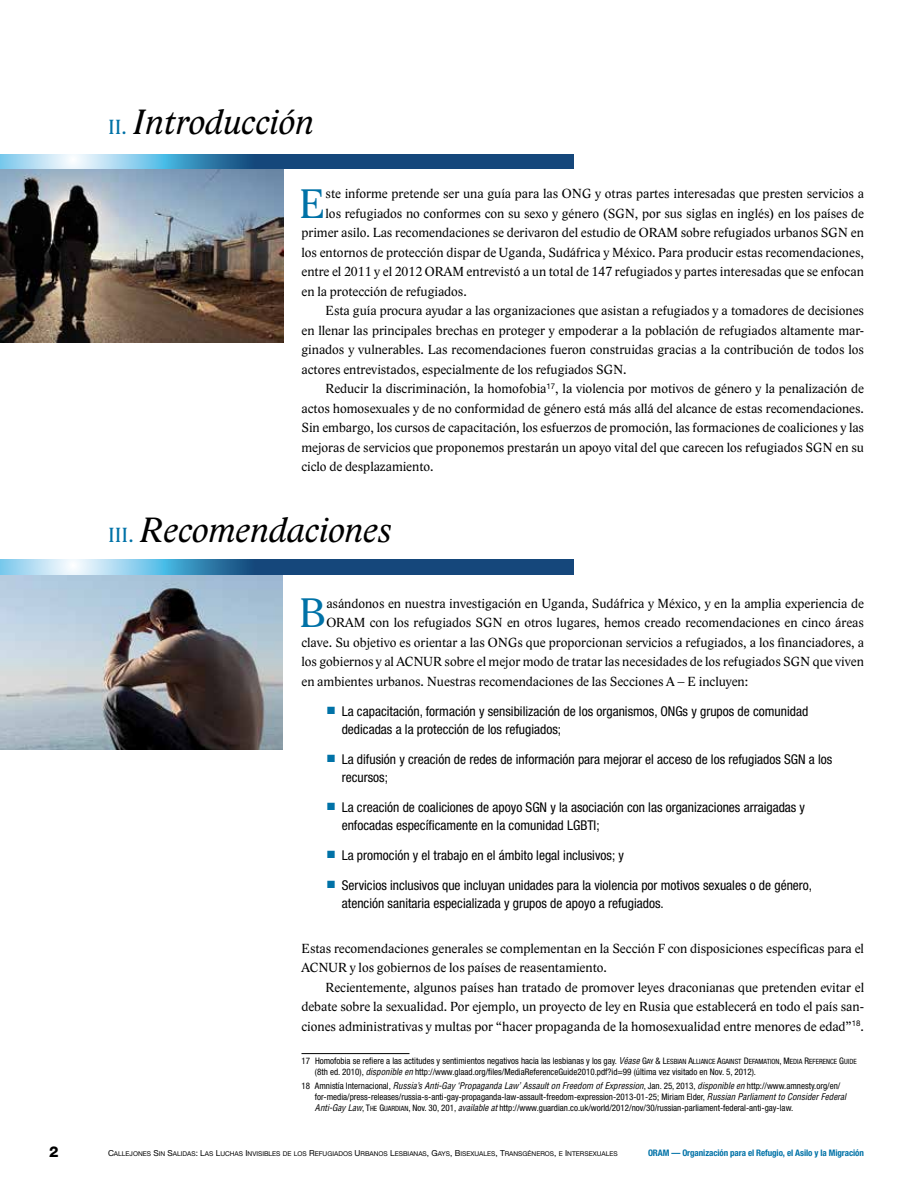
<style>
.page{position:relative;width:918px;height:1188px;background:#fff}
.page>*{position:absolute;margin:0;border:0;box-sizing:border-box;transform-origin:0 0}
.t1{font:42.3px "Lido STF";color:#0072a7}
.t2{font:italic 36px "Lido STF";color:#000}
.t3{font:800 15px "Helvetica Neue";color:#000}
.t4{font:13.5px/19.5px "Lido STF";color:#000}
.t5{font:condensed 13.5px/18px "Helvetica Neue";color:#000}
.t6{font:condensed 9px/10.8px "Helvetica Neue";color:#000}
.t7{font:italic condensed 9px "Helvetica";color:#000}
.t8{font:700 condensed 9px "Helvetica Neue";letter-spacing:-.01em;color:#0072a7}
.t9{font:6.6px "Helvetica Neue Roman SC800";color:#000}
.s1{font-style:normal;font-size:21px;color:#0072a7}
.s2{color:#0072a7}
.s3{font-family:"Helvetica";font-style:italic}
.s4{font-family:"Helvetica Neue Condensed SC800";font-stretch:normal}
.s5{font-family:"Helvetica Neue Condensed SC800";font-stretch:normal;font-size:7.2px}
.s6{font-family:"Helvetica Neue";font-style:normal}
.s7{font-size:8.25px}
</style>
<div class="page">
<img style="left:0;top:574px;width:283px;height:175px">
<hr style="left:302px;top:1053px;width:108px;height:1px;background:#000">
<img style="left:0;top:169px;width:283px;height:173px">
<svg style="left:0;top:154px;width:574px;height:15px;background:#457aa5"></svg>
<svg style="left:0;top:560px;width:574px;height:14px;background:#457aa5"></svg>
<h2 class="t2" style="left:108px;top:101px;width:207px"><span class="s1">II.</span> Introducción</h2>
<h1 class="t1" style="left:299px;top:178px;width:28px">E</h1>
<p class="t4" style="left:326px;top:184px;width:540px">ste informe pretende ser una guía para las ONG y otras partes interesadas que presten servicios a</p>
<p class="t4" style="left:326px;top:204px;width:540px">los refugiados no conformes con su sexo y género (SGN, por sus siglas en inglés) en los países de</p>
<p class="t4" style="left:302px;top:223px;width:564px">primer asilo. Las recomendaciones se derivaron del estudio de ORAM sobre refugiados urbanos SGN en</p>
<p class="t4" style="left:302px;top:243px;width:564px">los entornos de protección dispar de Uganda, Sudáfrica y México. Para producir estas recomendaciones,</p>
<p class="t4" style="left:302px;top:262px;width:564px">entre el 2011 y el 2012 ORAM entrevistó a un total de 147 refugiados y partes interesadas que se enfocan</p>
<p class="t4" style="left:302px;top:282px;width:167px">en la protección de refugiados.</p>
<p class="t4" style="left:326px;top:301px;width:540px">Esta guía procura ayudar a las organizaciones que asistan a refugiados y a tomadores de decisiones</p>
<p class="t4" style="left:302px;top:321px;width:564px">en llenar las principales brechas en proteger y empoderar a la población de refugiados altamente mar-</p>
<p class="t4" style="left:302px;top:340px;width:564px">ginados y vulnerables. Las recomendaciones fueron construidas gracias a la contribución de todos los</p>
<p class="t4" style="left:302px;top:360px;width:327px">actores entrevistados, especialmente de los refugiados SGN.</p>
<p class="t4" style="left:326px;top:379px;width:540px">Reducir la discriminación, la homofobia<sup>17</sup>, la violencia por motivos de género y la penalización de</p>
<p class="t4" style="left:301px;top:399px;width:564px">actos homosexuales y de no conformidad de género está más allá del alcance de estas recomendaciones.</p>
<p class="t4" style="left:301px;top:418px;width:564px">Sin embargo, los cursos de capacitación, los esfuerzos de promoción, las formaciones de coaliciones y las</p>
<p class="t4" style="left:301px;top:438px;width:564px">mejoras de servicios que proponemos prestarán un apoyo vital del que carecen los refugiados SGN en su</p>
<p class="t4" style="left:301px;top:457px;width:134px">ciclo de desplazamiento.</p>
<h2 class="t2" style="left:108px;top:508px;width:285px"><span class="s1">III.</span> Recomendaciones</h2>
<h1 class="t1" style="left:299px;top:588px;width:29px">B</h1>
<p class="t4" style="left:326px;top:594px;width:539px">asándonos en nuestra investigación en Uganda, Sudáfrica y México, y en la amplia experiencia de</p>
<p class="t4" style="left:326px;top:613px;width:539px">ORAM con los refugiados SGN en otros lugares, hemos creado recomendaciones en cinco áreas</p>
<p class="t4" style="left:301px;top:633px;width:564px">clave. Su objetivo es orientar a las ONGs que proporcionan servicios a refugiados, a los financiadores, a</p>
<p class="t4" style="left:301px;top:652px;width:564px">los gobiernos y al ACNUR sobre el mejor modo de tratar las necesidades de los refugiados SGN que viven</p>
<p class="t4" style="left:301px;top:672px;width:448px">en ambientes urbanos. Nuestras recomendaciones de las Secciones A – E incluyen:</p>
<p class="t5" style="left:342px;top:702px;width:468px;text-indent:-15px"><span class="s2">■</span> La capacitación, formación y sensibilización de los organismos, ONGs y grupos de comunidad dedicadas a la protección de los refugiados;</p>
<p class="t5" style="left:342px;top:750px;width:492px;text-indent:-15px"><span class="s2">■</span> La difusión y creación de redes de información para mejorar el acceso de los refugiados SGN a los recursos;</p>
<p class="t5" style="left:342px;top:798px;width:465px;text-indent:-15px"><span class="s2">■</span> La creación de coaliciones de apoyo SGN y la asociación con las organizaciones arraigadas y enfocadas específicamente en la comunidad LGBTI;</p>
<p class="t5" style="left:327px;top:846px;width:298px"><span class="s2">■</span> La promoción y el trabajo en el ámbito legal inclusivos; y</p>
<p class="t5" style="left:342px;top:876px;width:472px;text-indent:-15px"><span class="s2">■</span> Servicios inclusivos que incluyan unidades para la violencia por motivos sexuales o de género, atención sanitaria especializada y grupos de apoyo a refugiados.</p>
<p class="t4" style="left:301px;top:939px;width:564px">Estas recomendaciones generales se complementan en la Sección F con disposiciones específicas para el<br>ACNUR y los gobiernos de los países de reasentamiento.</p>
<p class="t4" style="left:301px;top:978px;width:564px;text-align:justify;text-indent:24px">Recientemente, algunos países han tratado de promover leyes draconianas que pretenden evitar el debate sobre la sexualidad. Por ejemplo, un proyecto de ley en Rusia que establecerá en todo el país san&shy;ciones administrativas y multas por “hacer propaganda de la homosexualidad entre menores de edad”<sup>18</sup>.</p>
<p class="t6" style="left:315px;top:1056px;width:543px;text-indent:-13px">17 Homofobia se refiere a las actitudes y sentimientos negativos hacia las lesbianas y los gay. <span class="s3">Véase</span> <span class="s4">G</span><span class="s5">AY</span> <span class="s4">&amp; L</span><span class="s5">ESBIAN</span> <span class="s4">A</span><span class="s5">LLIANCE</span> <span class="s4">A</span><span class="s5">GAINST</span> <span class="s4">D</span><span class="s5">EFAMATION</span><span class="s4">, M</span><span class="s5">EDIA</span> <span class="s4">R</span><span class="s5">EFERENCE</span> <span class="s4">G</span><span class="s5">UIDE </span>(8th ed. 2010), <span class="s3">disponible en</span> http://www.glaad.org/files/MediaReferenceGuide2010.pdf?id=99 (última vez visitado en Nov. 5, 2012).</p>
<p class="t7" style="left:301px;top:1080px;width:540px"><span class="s6">18 Amnistía Internacional,</span> Russia’s Anti-Gay ‘Propaganda Law’ Assault on Freedom of Expression<span class="s6">, Jan. 25, 2013,</span> disponible en <span class="s6">http://www.amnesty.org/en/</span></p>
<p class="t6" style="left:315px;top:1091px;width:533px">for-media/press-releases/russia-s-anti-gay-propaganda-law-assault-freedom-expression-2013-01-25; Miriam Elder, <span class="s3">Russian Parliament to Consider Federal<br>Anti-Gay Law</span>, <span class="s4">T</span><span class="s5">HE</span> <span class="s4">G</span><span class="s5">UARDIAN</span>, Nov. 30, 201, <span class="s3">available at</span> http://www.guardian.co.uk/world/2012/nov/30/russian-parliament-federal-anti-gay-law.</p>
<p class="t3" style="left:49px;top:1143px;width:11px">2</p>
<p class="t9" style="left:108px;top:1150px;width:511px"><span class="s7">C</span>ALLEJONES <span class="s7">S</span>IN <span class="s7">S</span>ALIDAS<span class="s7">: L</span>AS <span class="s7">L</span>UCHAS <span class="s7">I</span> NVISIBLES DE LOS <span class="s7">R</span>EFUGIADOS <span class="s7">U</span> RBANOS <span class="s7">L</span>ESBIANAS<span class="s7">, G</span>AYS<span class="s7">, B</span>ISEXUALES<span class="s7">, T</span>RANSGÉNEROS<span class="s7">,</span> E <span class="s7">I</span> NTERSEXUALES</p>
<p class="t8" style="left:648px;top:1147px;width:217px">ORAM — Organización para el Refugio, el Asilo y la Migración</p>
</div>
